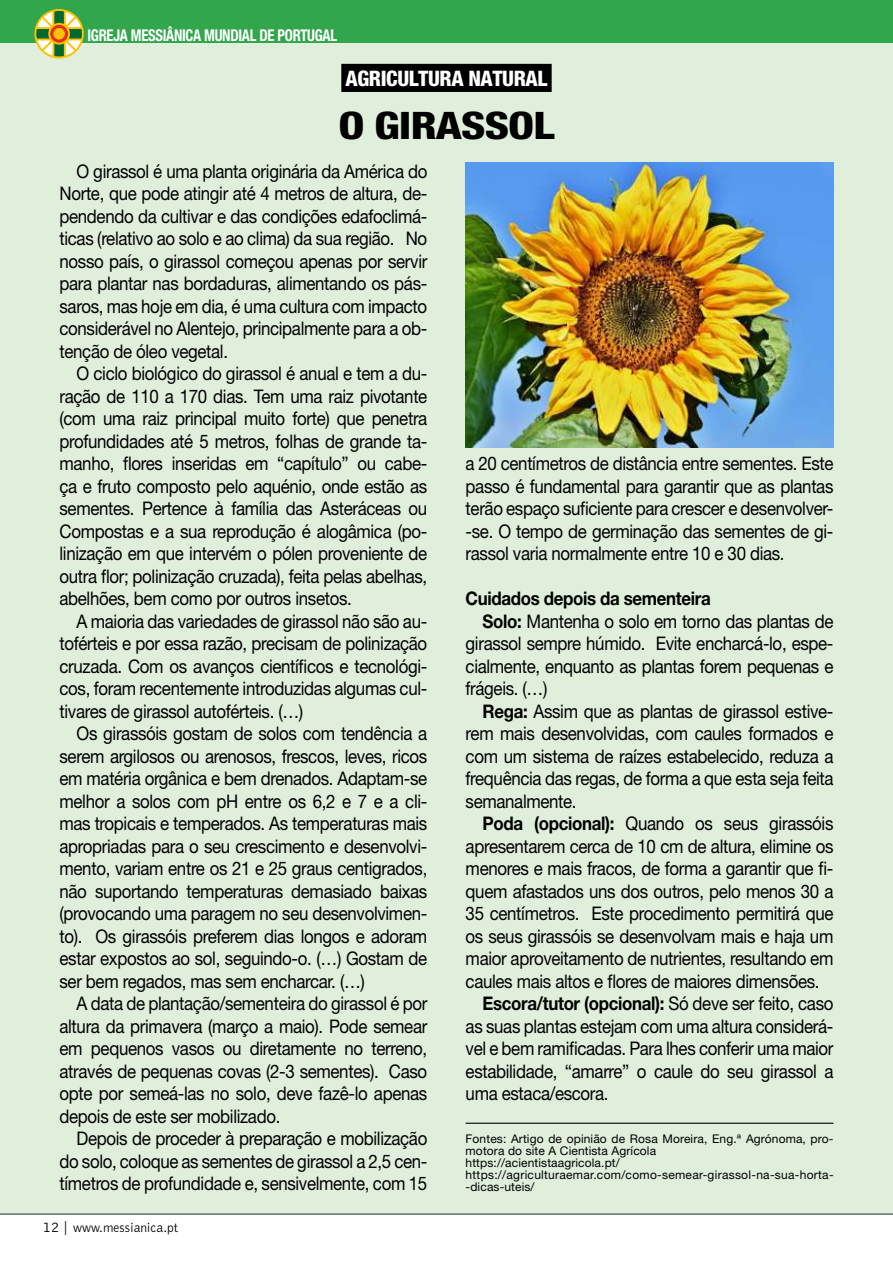
<style>
.page{position:relative;width:893px;height:1263px;background:#fff}
.page>*{position:absolute;margin:0;border:0;box-sizing:border-box;transform-origin:0 0}
.t1{font:800 condensed 37.95px "Helvetica Neue LT Std";letter-spacing:-.02em;color:#000;scale:1.2 1}
.t2{font:800 condensed 21.3px "Helvetica Neue LT Std";letter-spacing:-.02em;color:#fff}
.t3{font:18.75px/22.5px "Helvetica Neue LT Std";letter-spacing:-.02em;color:#000;text-align:justify;scale:.9 1}
.t4{font:700 18.75px "Helvetica Neue LT Std";letter-spacing:-.02em;color:#000;scale:.9 1}
.t5{font:700 condensed 16.2px "Helvetica Neue LT Std";letter-spacing:-.02em;color:#fff;scale:.9 1}
.t6{font:300 13.5px "Bell Gothic Std";color:#000}
.t7{font:12px/12px "Helvetica Neue LT Std";letter-spacing:.01em;color:#000}
.s1{font-weight:700}
.s2{font-weight:400}
.s3{font-size:15px}
.s4{font-family:"Benton Sans Extra Comp";font-weight:400;font-size:15px}
</style>
<div class="page">
<hr style="left:0;top:1214px;width:893px;height:1px;background:#253747">
<div style="left:0;top:34px;width:893px;height:1180px;background:#dfefdb"></div>
<div style="left:0;top:0;width:893px;height:43px;background:#31a64c"></div>
<svg style="left:37px;top:10px;width:45px;height:46px;background:#a6bd72"></svg>
<svg style="left:48px;top:23px;width:22px;height:22px"></svg>
<div style="left:50px;top:25px;width:18px;height:18px;border:3px solid #e42e24;border-radius:50%"></div>
<div style="left:34px;top:9px;width:50px;height:50px;border:2px solid #fcc100;border-radius:50%"></div>
<hr style="left:466px;top:1123px;width:367px;height:1px;background:#000">
<div style="left:341px;top:64px;width:211px;height:28px;background:#000"></div>
<img style="left:466px;top:162px;width:367px;height:286px">
<p class="t5" style="left:87px;top:25px;width:279px">IGREJA MESSIÂNICA MUNDIAL DE PORTUGAL</p>
<p class="t2" style="left:346px;top:65px;width:203px">AGRICULTURA NATURAL</p>
<h1 class="t1" style="left:338px;top:102px;width:182px">O GIRASSOL</h1>
<p class="t3" style="left:60px;top:159px;width:410px;text-indent:17px">O girassol é uma planta originária da América do Norte, que pode atingir até 4 metros de altura, de&shy;pendendo da cultivar e das condições edafoclimá&shy;ticas (relativo ao solo e ao clima) da sua região. No nosso país, o girassol começou apenas por servir para plantar nas bordaduras, alimentando os pás&shy;saros, mas hoje em dia, é uma cultura com impacto considerável no Alentejo, principalmente para a ob&shy;tenção de óleo vegetal.</p>
<p class="t3" style="left:60px;top:362px;width:410px;text-indent:17px">O ciclo biológico do girassol é anual e tem a du&shy;ração de 110 a 170 dias. Tem uma raiz pivotante (com uma raiz principal muito forte) que penetra profundidades até 5 metros, folhas de grande ta&shy;manho, flores inseridas em “capítulo” ou cabe&shy;ça e fruto composto pelo aquénio, onde estão as sementes. Pertence à família das Asteráceas ou Compostas e a sua reprodução é alogâmica (po&shy;linização em que intervém o pólen proveniente de outra flor; polinização cruzada), feita pelas abelhas, abelhões, bem como por outros insetos.</p>
<p class="t3" style="left:60px;top:609px;width:410px;text-indent:17px">A maioria das variedades de girassol não são au&shy;toférteis e por essa razão, precisam de polinização cruzada. Com os avanços científicos e tecnológi&shy;cos, foram recentemente introduzidas algumas cul&shy;tivares de girassol autoférteis. (…)</p>
<p class="t3" style="left:60px;top:722px;width:410px;text-indent:17px">Os girassóis gostam de solos com tendência a serem argilosos ou arenosos, frescos, leves, ricos em matéria orgânica e bem drenados. Adaptam-se melhor a solos com pH entre os 6,2 e 7 e a cli&shy;mas tropicais e temperados. As temperaturas mais apropriadas para o seu crescimento e desenvolvi&shy;mento, variam entre os 21 e 25 graus centigrados, não suportando temperaturas demasiado baixas (provocando uma paragem no seu desenvolvimen&shy;to). Os girassóis preferem dias longos e adoram estar expostos ao sol, seguindo-o. (…) Gostam de ser bem regados, mas sem encharcar. (…)</p>
<p class="t3" style="left:60px;top:992px;width:410px;text-indent:17px">A data de plantação/sementeira do girassol é por altura da primavera (março a maio). Pode semear em pequenos vasos ou diretamente no terreno, através de pequenas covas (2-3 sementes). Caso opte por semeá-las no solo, deve fazê-lo apenas depois de este ser mobilizado.</p>
<p class="t3" style="left:60px;top:1127px;width:410px;text-indent:17px">Depois de proceder à preparação e mobilização do solo, coloque as sementes de girassol a 2,5 cen&shy;tímetros de profundidade e, sensivelmente, com 15</p>
<p class="t3" style="left:466px;top:452px;width:410px">a 20 centímetros de distância entre sementes. Este passo é fundamental para garantir que as plantas terão espaço suficiente para crescer e desenvolver--se. O tempo de germinação das sementes de gi&shy;rassol varia normalmente entre 10 e 30 dias.</p>
<p class="t4" style="left:466px;top:587px;width:274px">Cuidados depois da sementeira</p>
<p class="t3" style="left:483px;top:609px;width:391px"><span class="s1">Solo:</span> Mantenha o solo em torno das plantas de</p>
<p class="t3" style="left:466px;top:632px;width:410px">girassol sempre húmido. Evite encharcá-lo, espe-</p>
<p class="t3" style="left:466px;top:654px;width:410px">cialmente, enquanto as plantas forem pequenas e</p>
<p class="t3" style="left:466px;top:677px;width:92px">frágeis. (…)</p>
<p class="t3" style="left:483px;top:699px;width:391px"><span class="s1">Rega:</span> Assim que as plantas de girassol estive-</p>
<p class="t3" style="left:466px;top:722px;width:410px">rem mais desenvolvidas, com caules formados e</p>
<p class="t3" style="left:466px;top:744px;width:410px">com um sistema de raízes estabelecido, reduza a</p>
<p class="t3" style="left:466px;top:767px;width:410px">frequência das regas, de forma a que esta seja feita</p>
<p class="t3" style="left:466px;top:789px;width:125px">semanalmente.</p>
<p class="t3" style="left:483px;top:812px;width:391px"><span class="s1">Poda (opcional):</span> Quando os seus girassóis</p>
<p class="t3" style="left:466px;top:834px;width:410px">apresentarem cerca de 10 cm de altura, elimine os</p>
<p class="t3" style="left:466px;top:857px;width:410px">menores e mais fracos, de forma a garantir que fi-</p>
<p class="t3" style="left:466px;top:879px;width:410px">quem afastados uns dos outros, pelo menos 30 a</p>
<p class="t3" style="left:466px;top:902px;width:410px">35 centímetros. Este procedimento permitirá que</p>
<p class="t3" style="left:466px;top:924px;width:410px">os seus girassóis se desenvolvam mais e haja um</p>
<p class="t3" style="left:466px;top:947px;width:410px">maior aproveitamento de nutrientes, resultando em</p>
<p class="t3" style="left:466px;top:969px;width:395px">caules mais altos e flores de maiores dimensões.</p>
<p class="t4" style="left:483px;top:992px;width:391px">Escora/tutor (opcional): <span class="s2">Só deve ser feito, caso</span></p>
<p class="t3" style="left:466px;top:1014px;width:410px">as suas plantas estejam com uma altura considerá-</p>
<p class="t3" style="left:466px;top:1037px;width:410px">vel e bem ramificadas. Para lhes conferir uma maior</p>
<p class="t3" style="left:466px;top:1059px;width:410px">estabilidade, “amarre” o caule do seu girassol a</p>
<p class="t3" style="left:466px;top:1082px;width:160px">uma estaca/escora.</p>
<p class="t7" style="left:466px;top:1132px;width:370px">Fontes: Artigo de opinião de Rosa Moreira, Eng.ª Agrónoma, pro&shy;motora do site A Cientista Agrícola<br>https://acientistaagricola.pt/ https://agriculturaemar.com/como-semear-girassol-na-sua-horta--dicas-uteis/</p>
<p class="t6" style="left:43px;top:1221px;width:137px"><span class="s3">12</span> <span class="s4">|</span> www.messianica.pt</p>
</div>
